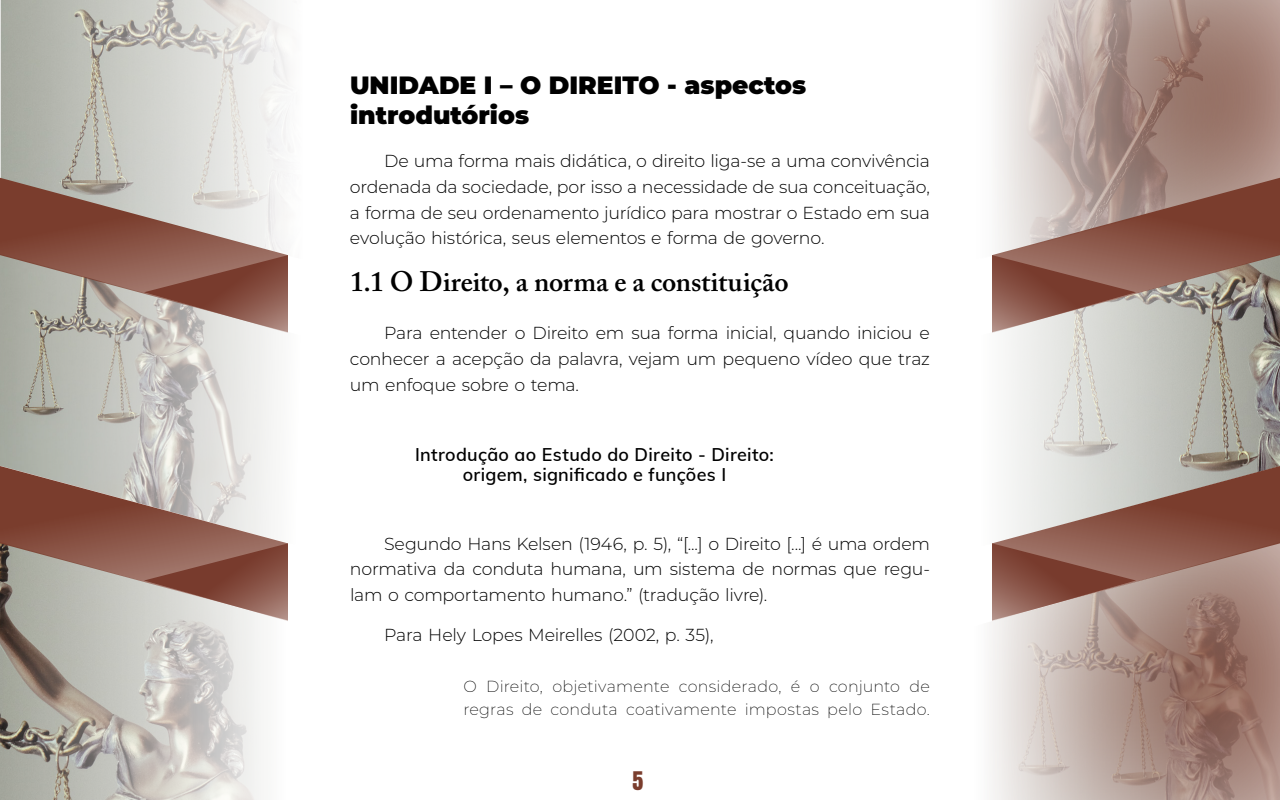
<style>
.page{position:relative;width:1280px;height:800px;background:#fff}
.page>*{position:absolute;margin:0;border:0;box-sizing:border-box;transform-origin:0 0}
.t1{font:600 28px "Adobe Caslon Pro";letter-spacing:-.005em;color:#000}
.t2{font:900 25px/30px "Montserrat";color:#000}
.t3{font:21.8px "Anton";color:#7a3d2d}
.t4{font:600 18px/19.8px "Muli";letter-spacing:.015em;color:#000;text-align:center}
.t5{font:300 17.4px/25.8px "Montserrat";letter-spacing:-.015em;color:#000;text-align:justify}
.t6{font:200 16px/23px "Montserrat";letter-spacing:.01em;color:#000}
</style>
<div class="page">
<img style="left:1px;top:0;width:288px;height:141px">
<img style="left:0;top:141px;width:290px;height:206px">
<img style="left:0;top:347px;width:276px;height:453px">
<img style="left:1008px;top:332px;width:272px;height:96px">
<img style="left:1008px;top:428px;width:272px;height:38px">
<div style="left:967px;top:0;width:313px;height:261px;background:#fff;opacity:.75"></div>
<div style="left:965px;top:535px;width:315px;height:265px;background:#fff;opacity:.75"></div>
<svg style="left:0;top:178px;width:288px;height:154px;background:#a99188"></svg>
<svg style="left:144px;top:255px;width:144px;height:78px;background:#9d756b"></svg>
<svg style="left:0;top:466px;width:287px;height:154px;background:#aa9389"></svg>
<svg style="left:144px;top:543px;width:144px;height:78px;background:#a0796e"></svg>
<svg style="left:992px;top:178px;width:288px;height:154px;background:#a2857b"></svg>
<svg style="left:992px;top:255px;width:144px;height:78px;background:#9f786e"></svg>
<svg style="left:992px;top:466px;width:288px;height:154px;background:#ab8e84"></svg>
<svg style="left:992px;top:543px;width:144px;height:78px;background:#9a6f64"></svg>
<h2 class="t2" style="left:350px;top:69px;width:458px">UNIDADE I – O DIREITO - aspectos introdutórios</h2>
<p class="t5" style="left:350px;top:147px;width:581px;text-indent:34px">De uma forma mais didática, o direito liga-se a uma convivência ordenada da sociedade, por isso a necessidade de sua conceituação, a forma de seu ordenamento jurídico para mostrar o Estado em sua evolução histórica, seus elementos e forma de governo.</p>
<h1 class="t1" style="left:350px;top:265px;width:440px">1.1 O Direito, a norma e a constituição</h1>
<p class="t5" style="left:350px;top:319px;width:582px;text-indent:34px">Para entender o Direito em sua forma inicial, quando iniciou e conhecer a acepção da palavra, vejam um pequeno vídeo que traz um enfoque sobre o tema.</p>
<p class="t4" style="left:415px;top:444px;width:360px">Introdução ao Estudo do Direito - Direito: origem, significado e funções I</p>
<p class="t5" style="left:350px;top:530px;width:582px;text-indent:34px">Segundo Hans Kelsen (1946, p. 5), “[...] o Direito [...] é uma ordem normativa da conduta humana, um sistema de normas que regu&shy;lam o comportamento humano.” (tradução livre).</p>
<p class="t5" style="left:384px;top:621px;width:331px">Para Hely Lopes Meirelles (2002, p. 35),</p>
<p class="t6" style="left:463px;top:675px;width:468px">O Direito, objetivamente considerado, é o conjunto de regras de conduta coativamente impostas pelo Estado.</p>
<p class="t3" style="left:632px;top:770px;width:12px">5</p>
</div>
